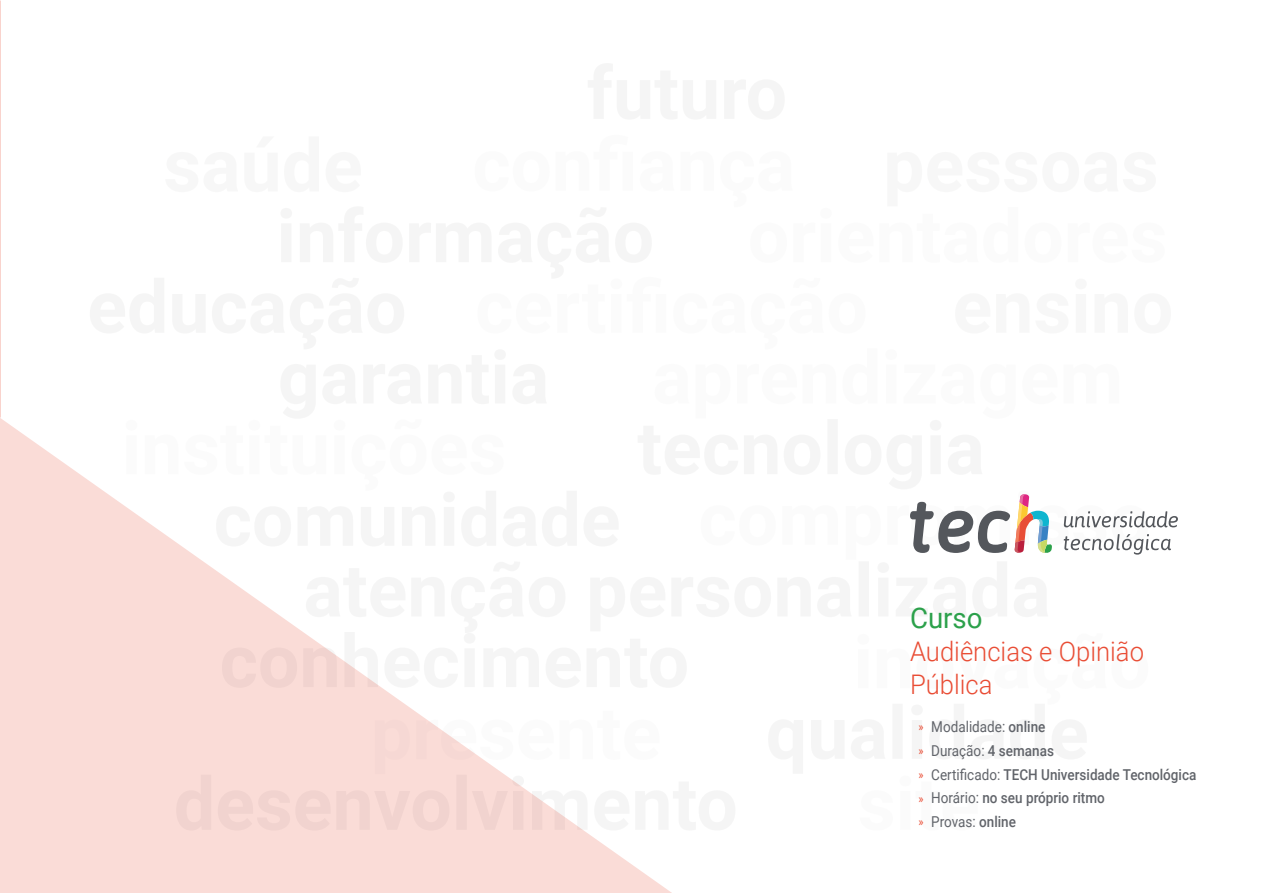
<style>
.page{position:relative;width:1263px;height:893px;background:#fff}
.page>*{position:absolute;margin:0;border:0;box-sizing:border-box;transform-origin:0 0}
.t1{font:28.5px "Roboto";color:#2ca14b}
.t2{font:300 27px/33px "Roboto";color:#e94d35;scale:.95 1}
.t3{font:500 15px/23.7px "Roboto";color:#61646a;scale:.9 1}
.s1{font-weight:400;font-size:12px;color:#e94d35}
.s2{font-weight:400}
</style>
<div class="page">
<svg style="left:0;top:418px;width:672px;height:475px;fill:#fadcd7"></svg>
<svg style="left:90px;top:418px;width:1088px;height:142px"></svg>
<h1 class="t1" style="left:910px;top:597px;width:74px">Curso</h1>
<h2 class="t2" style="left:910px;top:633px;width:248px">Audiências e Opinião<br>Pública</h2>
<p class="t3" style="left:918px;top:714px;width:310px"><span class="s1">»</span> <span class="s2">Modalidade:</span> online<br><span class="s1">»</span> <span class="s2">Duração:</span> 4 semanas<br><span class="s1">»</span> <span class="s2">Certificado:</span> TECH Universidade Tecnológica <span class="s1">»</span> <span class="s2">Horário:</span> no seu próprio ritmo<br><span class="s1">»</span> <span class="s2">Provas:</span> online</p>
</div>
